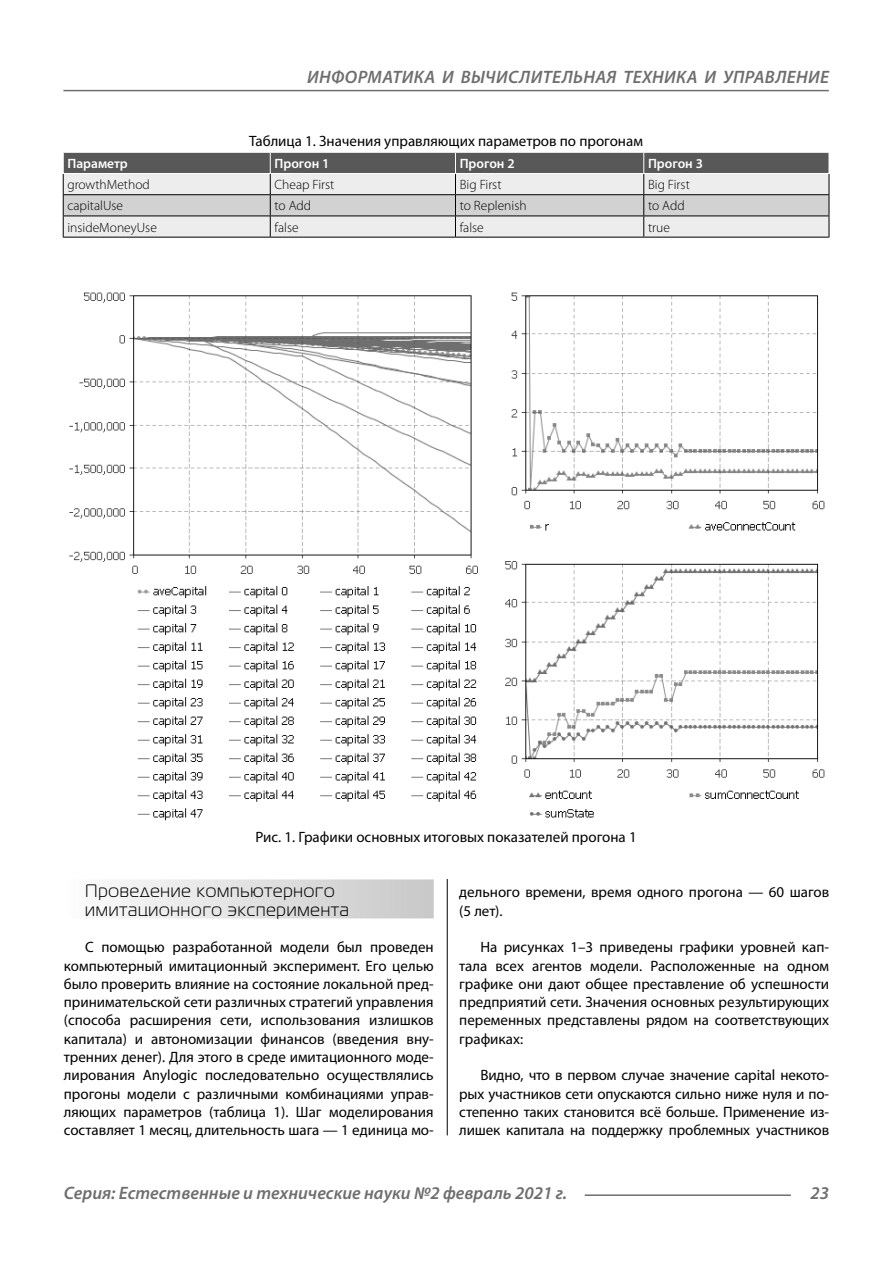
<style>
.page{position:relative;width:893px;height:1263px;background:#fff}
.page>*{position:absolute;margin:0;border:0;box-sizing:border-box;transform-origin:0 0}
.t1{font:italic 600 18px "Myriad Pro";color:#6e6e6e}
.Subheader_2lines{font:18px/18.3px "Magistral C";letter-spacing:.05em;color:#000}
.Normal{font:15px/18.3px "Myriad Pro";color:#000;text-align:justify}
.podpis{font:15px "Myriad Pro";color:#000}
.Tab_content{font:300 13.5px "Myriad Pro";color:#000}
.Tab_header{font:600 13.5px "Myriad Pro";color:#fff}
</style>
<div class="page">
<hr style="left:447px;top:128px;width:1px;height:1007px;background:#000">
<div style="left:64px;top:879px;width:370px;height:39px;background:linear-gradient(to right,#fcfcfc,#c8c8c8)"></div>
<div style="left:63px;top:128px;width:766px;height:751px;background:#fff"></div>
<hr style="left:63px;top:237px;width:207px;height:1px;background:#000">
<hr style="left:270px;top:237px;width:185px;height:1px;background:#000">
<hr style="left:455px;top:237px;width:189px;height:1px;background:#000">
<hr style="left:644px;top:237px;width:185px;height:1px;background:#000">
<svg style="left:63px;top:152px;width:767px;height:85px;background:#bbb"></svg>
<hr style="left:63px;top:173px;width:207px;height:1px;background:#fff">
<hr style="left:270px;top:173px;width:185px;height:1px;background:#fff">
<hr style="left:455px;top:173px;width:189px;height:1px;background:#fff">
<hr style="left:644px;top:173px;width:185px;height:1px;background:#fff">
<img style="left:69px;top:292px;width:756px;height:529px">
<hr style="left:585px;top:1194px;width:206px;height:2px;background:#6e6e6e">
<hr style="left:63px;top:90px;width:766px;height:1px;background:#6e6e6e">
<p class="t1" style="left:307px;top:66px;width:25px">Информатика</p>
<p class="t1" style="left:442px;top:66px;width:55px">и вычислител</p>
<p class="t1" style="left:573px;top:66px;width:23px">ьная</p>
<p class="t1" style="left:623px;top:66px;width:12px">техника</p>
<p class="t1" style="left:705px;top:66px;width:41px">и управление</p>
<p class="podpis" style="left:249px;top:132px;width:395px">Таблица 1. Значения управляющих параметров по прогонам</p>
<p class="Tab_header" style="left:67px;top:155px;width:62px">Параметр</p>
<p class="Tab_header" style="left:275px;top:155px;width:56px">Прогон 1</p>
<p class="Tab_header" style="left:460px;top:155px;width:56px">Прогон 2</p>
<p class="Tab_header" style="left:648px;top:155px;width:56px">Прогон 3</p>
<p class="Tab_content" style="left:67px;top:177px;width:84px">growthMethod</p>
<p class="Tab_content" style="left:275px;top:177px;width:61px">Cheap First</p>
<p class="Tab_content" style="left:460px;top:177px;width:43px">Big First</p>
<p class="Tab_content" style="left:648px;top:177px;width:43px">Big First</p>
<p class="Tab_content" style="left:67px;top:198px;width:57px">capitalUse</p>
<p class="Tab_content" style="left:275px;top:198px;width:38px">to Add</p>
<p class="Tab_content" style="left:460px;top:198px;width:68px">to Replenish</p>
<p class="Tab_content" style="left:648px;top:198px;width:38px">to Add</p>
<p class="Tab_content" style="left:67px;top:219px;width:91px">insideMoneyUse</p>
<p class="Tab_content" style="left:275px;top:219px;width:26px">false</p>
<p class="Tab_content" style="left:460px;top:219px;width:26px">false</p>
<p class="Tab_content" style="left:648px;top:219px;width:23px">true</p>
<p class="podpis" style="left:255px;top:828px;width:383px">Рис. 1. Графики основных итоговых показателей прогона 1</p>
<p class="Subheader_2lines" style="left:85px;top:882px;width:265px">Проведение компьютерного имитационного эксперимента</p>
<p class="Normal" style="left:64px;top:938px;width:371px;text-indent:21px">С помощью разработанной модели был проведен компьютерный имитационный эксперимент. Его целью было проверить влияние на состояние локальной пред&shy;принимательской сети различных стратегий управления (способа расширения сети, использования излишков капитала) и автономизации финансов (введения вну&shy;тренних денег). Для этого в среде имитационного моде&shy;лирования Anylogic последовательно осуществлялись прогоны модели с различными комбинациями управ&shy;ляющих параметров (таблица 1). Шаг моделирования составляет 1 месяц, длительность шага — 1 единица мо-</p>
<p class="Normal" style="left:459px;top:883px;width:371px">дельного времени, время одного прогона — 60 шагов (5 лет).</p>
<p class="Normal" style="left:459px;top:938px;width:371px;text-indent:21px">На рисунках 1–3 приведены графики уровней кап&shy;тала всех агентов модели. Расположенные на одном графике они дают общее преставление об успешности предприятий сети. Значения основных результирующих переменных представлены рядом на соответствующих графиках:</p>
<p class="Normal" style="left:459px;top:1066px;width:371px;text-indent:21px">Видно, что в первом случае значение capital некото&shy;рых участников сети опускаются сильно ниже нуля и по&shy;степенно таких становится всё больше. Применение из&shy;лишек капитала на поддержку проблемных участников</p>
<p class="t1" style="left:64px;top:1182px;width:505px">Серия: Естественные и технические науки №2 февраль 2021 г.</p>
<p class="t1" style="left:810px;top:1182px;width:20px">23</p>
</div>
